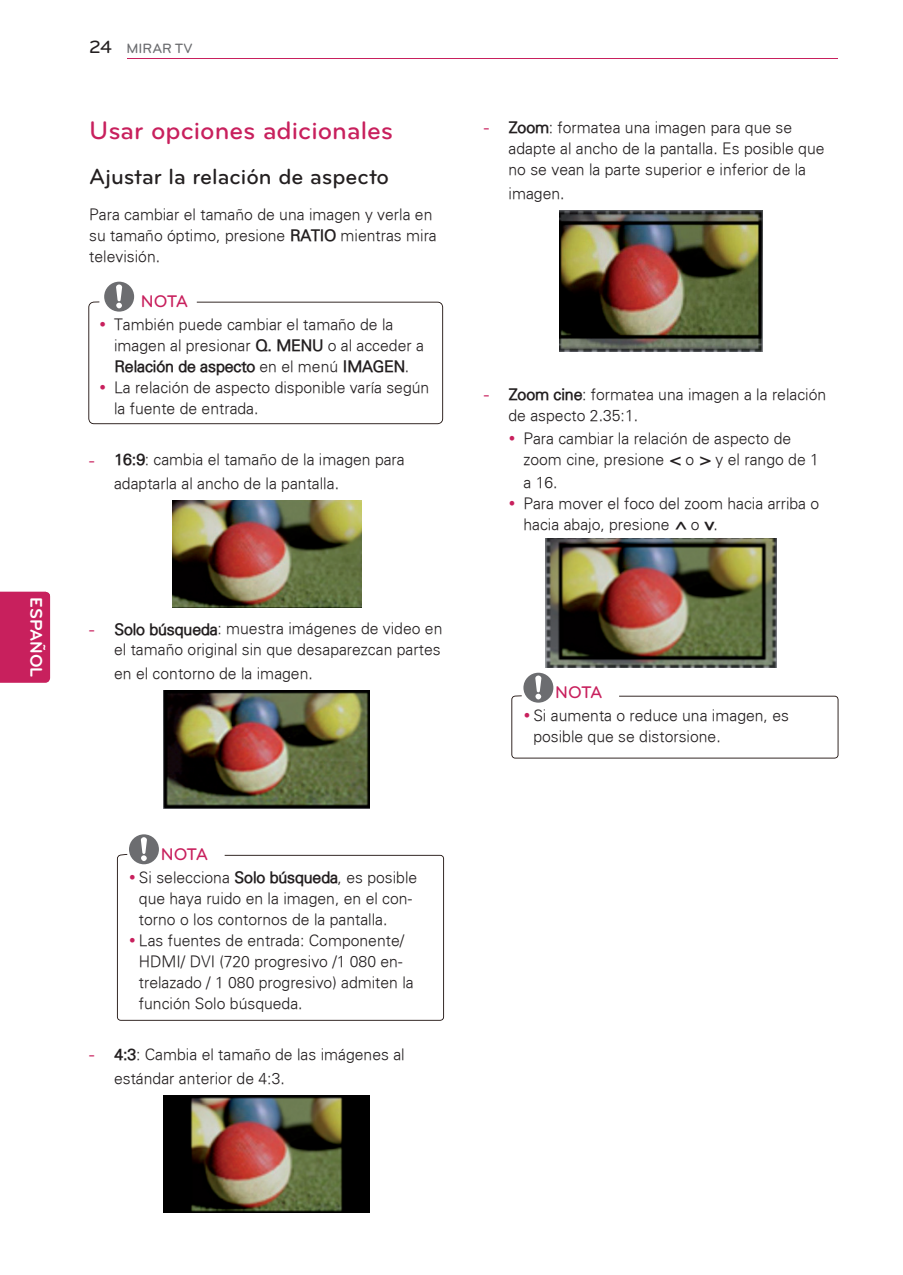
<style>
.page{position:relative;width:903px;height:1275px;background:#fff}
.page>*{position:absolute;margin:0;border:0;box-sizing:border-box;transform-origin:0 0}
.t1{font:500 26.25px "Bryant LG";color:#c8205d}
.t2{font:500 22.75px "Bryant LG";color:#231f20}
.t3{font:700 21px "Bryant LG";color:#fff}
.t4{font:500 18.38px "Bryant LG";color:#231f20}
.t5{font:500 17.5px "Bryant LG";letter-spacing:-.05em;color:#c8205d}
.t6{font:700 17.5px "Bryant LG";color:#fff}
.t7{font:300 15.75px/21px "Univers";color:#231f20}
.t8{font:500 14px "Bryant LG";color:#6c6d70}
.s1{font-style:inherit}
.s2{font-size:19.25px;color:#c8205d}
</style>
<div class="page">
<hr style="left:127px;top:58px;width:711px;height:1px;background:#c8205d">
<div style="left:0;top:592px;width:50px;height:90px;background:#c8205d"></div>
<img style="left:172px;top:500px;width:189px;height:107px">
<img style="left:164px;top:690px;width:206px;height:118px">
<svg style="left:129px;top:834px;width:30px;height:20px"></svg>
<img style="left:164px;top:1095px;width:206px;height:118px">
<svg style="left:117px;top:854px;width:327px;height:167px"></svg>
<img style="left:559px;top:210px;width:204px;height:142px">
<img style="left:545px;top:539px;width:232px;height:128px">
<svg style="left:88px;top:282px;width:355px;height:142px"></svg>
<svg style="left:130px;top:875px;width:22px;height:9px"></svg>
<svg style="left:130px;top:938px;width:22px;height:9px"></svg>
<svg style="left:511px;top:673px;width:327px;height:85px"></svg>
<p class="t6" style="left:47px;top:597px;width:82px;rotate:90deg">ESPAÑOL</p>
<h3 class="t3" style="left:48px;top:618px;width:41px;rotate:90deg">ESP</h3>
<p class="t4" style="left:89px;top:36px;width:24px">24</p>
<p class="t8" style="left:126px;top:40px;width:68px">MIRAR TV</p>
<h1 class="t1" style="left:89px;top:114px;width:305px">Usar opciones adicionales</h1>
<h2 class="t2" style="left:89px;top:162px;width:301px">Ajustar la relación de aspecto</h2>
<p class="t7" style="left:89px;top:204px;width:349px">Para cambiar el tamaño de una imagen y verla en su tamaño óptimo, presione <span class="s1">RATIO</span> mientras mira televisión.</p>
<p class="t5" style="left:141px;top:290px;width:49px">NOTA</p>
<p class="t7" style="left:114px;top:314px;width:317px">También puede cambiar el tamaño de la imagen al presionar <span class="s1">Q. MENU</span> o al acceder a <span class="s1">Relación de aspecto</span> en el menú <span class="s1">IMAGEN</span>.<br>La relación de aspecto disponible varía según la fuente de entrada.</p>
<p class="t7" style="left:114px;top:447px;width:292px;line-height:23.6px;text-indent:-25px"><span class="s2">-</span> <span class="s1">16:9</span>: cambia el tamaño de la imagen para adaptarla al ancho de la pantalla.</p>
<p class="t7" style="left:89px;top:618px;width:355px;text-align:right"><span class="s2">-</span> <span class="s1">Solo búsqueda</span>: muestra imágenes de video en el tamaño original sin que desaparezcan partes</p>
<p class="t7" style="left:114px;top:662px;width:200px">en el contorno de la imagen.</p>
<p class="t5" style="left:161px;top:843px;width:49px">NOTA</p>
<p class="t7" style="left:139px;top:866px;width:280px">Si selecciona <span class="s1">Solo búsqueda</span>, es posible que haya ruido en la imagen, en el con&shy;torno o los contornos de la pantalla.<br>Las fuentes de entrada: Componente/ HDMI/ DVI (720 progresivo /1 080 en&shy;trelazado / 1 080 progresivo) admiten la función Solo búsqueda.</p>
<p class="t7" style="left:114px;top:1042px;width:292px;line-height:23.6px;text-indent:-25px"><span class="s2">-</span> <span class="s1">4:3</span>: Cambia el tamaño de las imágenes al estándar anterior de 4:3.</p>
<p class="t7" style="left:508px;top:117px;width:317px;text-indent:-25px"><span class="s2">-</span> <span class="s1">Zoom</span>: formatea una imagen para que se adapte al ancho de la pantalla. Es posible que no se vean la parte superior e inferior de la</p>
<p class="t7" style="left:508px;top:182px;width:58px">imagen.</p>
<p class="t7" style="left:508px;top:383px;width:319px;text-indent:-25px"><span class="s2">-</span> <span class="s1">Zoom cine</span>: formatea una imagen a la relación de aspecto 2.35:1.</p>
<p class="t7" style="left:523px;top:427px;width:297px">Para cambiar la relación de aspecto de zoom cine, presione <span class="s1">&lt;</span> o <span class="s1">&gt;</span> y el rango de 1</p>
<p class="t7" style="left:523px;top:471px;width:297px">a 16.<br>Para mover el foco del zoom hacia arriba o hacia abajo, presione <span class="s1">^</span> o <span class="s1">v</span>.</p>
<p class="t5" style="left:555px;top:681px;width:49px">NOTA</p>
<p class="t7" style="left:533px;top:705px;width:257px">Si aumenta o reduce una imagen, es posible que se distorsione.</p>
</div>
